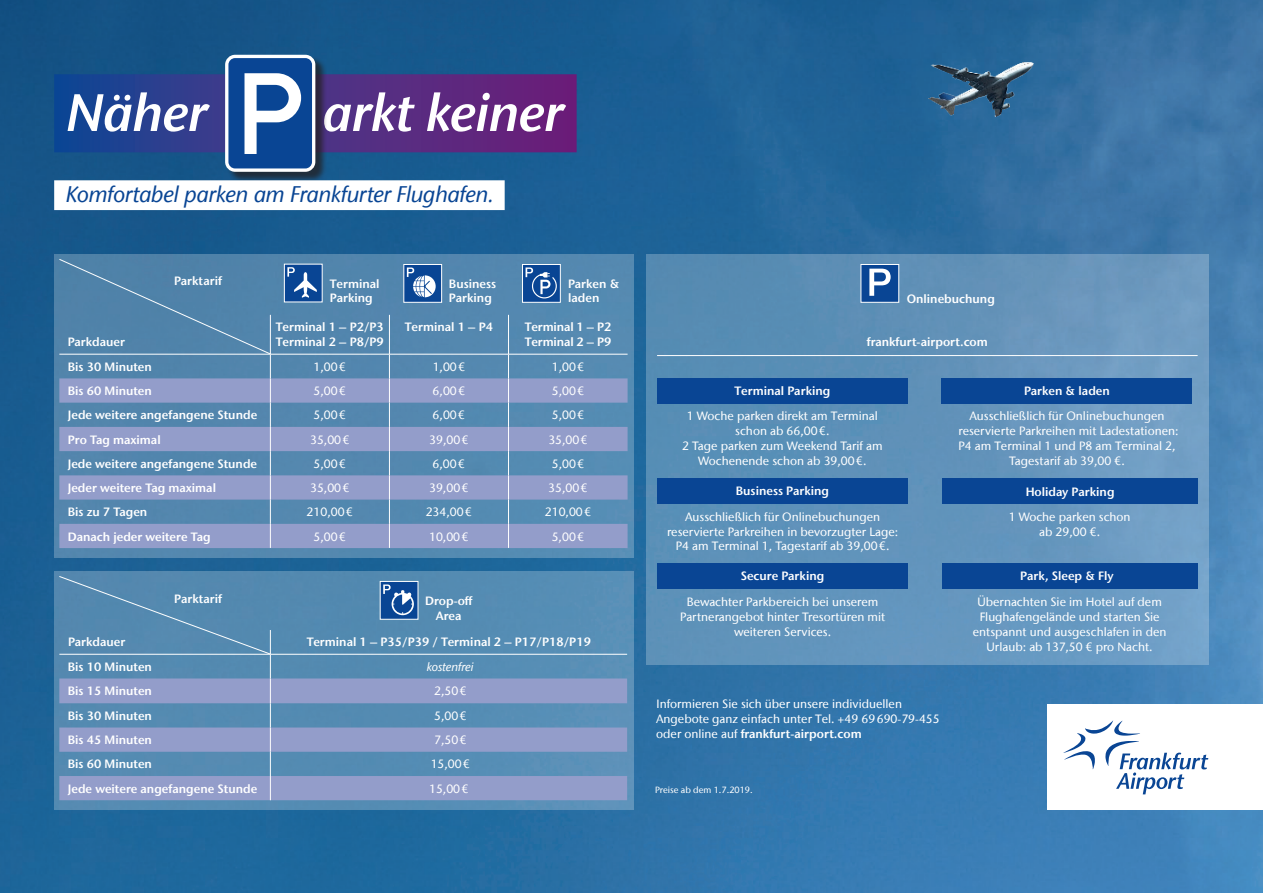
<style>
.page{position:relative;width:1263px;height:893px;background:#fff}
.page>*{position:absolute;margin:0;border:0;box-sizing:border-box;transform-origin:0 0}
.t1{font:italic 600 52.5px "Stone Sans Fraport II";letter-spacing:-.01em;color:#fff}
.t2{font:italic 500 22.5px "Stone Sans Fraport II";letter-spacing:-.01em;color:#094594}
.t3{font:500 12px/15px "Stone Sans Fraport II";color:#fff;text-align:center}
.t4{font:600 12px/14.4px "Stone Sans Fraport II";color:#fff}
.t5{font:italic 500 12px "Stone Sans Fraport II";color:#fff}
.t6{font:500 9px "Stone Sans Fraport II";color:#fff}
.s1{font-weight:600}
</style>
<div class="page">
<img style="left:0;top:0;width:1263px;height:893px">
<img style="left:898px;top:38px;width:160px;height:106px">
<div style="left:646px;top:254px;width:562px;height:411px;background:linear-gradient(to right,#548bb3,#719dc4)"></div>
<div style="left:54px;top:254px;width:580px;height:304px;background:#5487af"></div>
<div style="left:54px;top:571px;width:580px;height:239px;background:#548bb2"></div>
<svg style="left:271px;top:678px;width:356px;height:122px;fill:#939dca"></svg>
<hr style="left:270px;top:654px;width:357px;height:1px;background:#fff">
<div style="left:380px;top:581px;width:38px;height:38px;background:#094594"></div>
<svg style="left:383px;top:584px;width:31px;height:31px"></svg>
<hr style="left:657px;top:355px;width:540px;height:1px;background:#fff">
<div style="left:657px;top:378px;width:250px;height:25px;background:#094594"></div>
<div style="left:657px;top:479px;width:250px;height:25px;background:#094594"></div>
<div style="left:657px;top:563px;width:250px;height:26px;background:#094594"></div>
<div style="left:942px;top:479px;width:255px;height:25px;background:#094594"></div>
<div style="left:942px;top:563px;width:255px;height:26px;background:#094594"></div>
<div style="left:942px;top:378px;width:250px;height:25px;background:#094594"></div>
<svg style="left:54px;top:74px;width:523px;height:78px;background:#453185"></svg>
<div style="left:226px;top:56px;width:101px;height:128px;background:#231f20;opacity:.75"></div>
<svg style="left:225px;top:55px;width:90px;height:117px"></svg>
<div style="left:54px;top:180px;width:451px;height:30px;background:#fff"></div>
<svg style="left:271px;top:378px;width:357px;height:170px;fill:#939dca"></svg>
<hr style="left:389px;top:315px;width:1px;height:39px;background:#fff">
<hr style="left:270px;top:354px;width:119px;height:1px;background:#fff">
<hr style="left:389px;top:354px;width:119px;height:1px;background:#fff">
<hr style="left:508px;top:354px;width:120px;height:1px;background:#fff">
<svg style="left:389px;top:354px;width:1px;height:194px"></svg>
<svg style="left:508px;top:354px;width:1px;height:194px"></svg>
<hr style="left:508px;top:315px;width:1px;height:39px;background:#fff">
<div style="left:284px;top:264px;width:38px;height:38px;background:#094594"></div>
<svg style="left:287px;top:267px;width:30px;height:31px"></svg>
<div style="left:404px;top:264px;width:38px;height:39px;background:#094594;border:1px solid #fff"></div>
<svg style="left:407px;top:268px;width:29px;height:29px"></svg>
<div style="left:1048px;top:705px;width:215px;height:105px;background:#fff"></div>
<svg style="left:1063px;top:720px;width:145px;height:74px"></svg>
<div style="left:522px;top:264px;width:39px;height:39px;background:#094594;border:1px solid #fff"></div>
<svg style="left:525px;top:267px;width:32px;height:32px"></svg>
<div style="left:861px;top:264px;width:38px;height:39px;background:#094594;border:1px solid #fff"></div>
<svg style="left:869px;top:269px;width:22px;height:27px"></svg>
<svg style="left:59px;top:576px;width:212px;height:224px"></svg>
<svg style="left:59px;top:259px;width:212px;height:289px"></svg>
<h1 class="t1" style="left:67px;top:79px;width:142px">Näher</h1>
<h1 class="t1" style="left:323px;top:79px;width:242px">arkt keiner</h1>
<h2 class="t2" style="left:66px;top:180px;width:429px">Komfortabel parken am Frankfurter Flughafen.</h2>
<p class="t4" style="left:68px;top:334px;width:59px">Parkdauer</p>
<p class="t4" style="left:174px;top:273px;width:49px">Parktarif</p>
<p class="t4" style="left:330px;top:276px;width:51px">Terminal<br>Parking</p>
<p class="t4" style="left:449px;top:276px;width:49px">Business<br>Parking</p>
<p class="t4" style="left:568px;top:276px;width:53px">Parken &amp; laden</p>
<p class="t4" style="left:276px;top:320px;width:110px">Terminal 1 – P2/P3<br>Terminal 2 – P8/P9</p>
<p class="t4" style="left:405px;top:320px;width:90px">Terminal 1 – P4</p>
<p class="t4" style="left:525px;top:320px;width:88px">Terminal 1 – P2<br>Terminal 2 – P9</p>
<p class="t4" style="left:68px;top:359px;width:86px">Bis 30 Minuten</p>
<p class="t3" style="left:314px;top:359px;width:34px">1,00€</p>
<p class="t3" style="left:433px;top:359px;width:34px">1,00€</p>
<p class="t3" style="left:552px;top:359px;width:34px">1,00€</p>
<p class="t4" style="left:68px;top:383px;width:86px">Bis 60 Minuten</p>
<p class="t3" style="left:314px;top:383px;width:34px">5,00€</p>
<p class="t3" style="left:433px;top:383px;width:34px">6,00€</p>
<p class="t3" style="left:552px;top:383px;width:34px">5,00€</p>
<p class="t4" style="left:68px;top:408px;width:191px">Jede weitere angefangene Stunde</p>
<p class="t3" style="left:314px;top:407px;width:34px">5,00€</p>
<p class="t3" style="left:433px;top:407px;width:34px">6,00€</p>
<p class="t3" style="left:552px;top:407px;width:34px">5,00€</p>
<p class="t4" style="left:68px;top:432px;width:94px">Pro Tag maximal</p>
<p class="t3" style="left:310px;top:432px;width:41px">35,00€</p>
<p class="t3" style="left:429px;top:432px;width:41px">39,00€</p>
<p class="t3" style="left:548px;top:432px;width:41px">35,00€</p>
<p class="t4" style="left:68px;top:456px;width:191px">Jede weitere angefangene Stunde</p>
<p class="t3" style="left:314px;top:456px;width:34px">5,00€</p>
<p class="t3" style="left:433px;top:456px;width:34px">6,00€</p>
<p class="t3" style="left:552px;top:456px;width:34px">5,00€</p>
<p class="t4" style="left:68px;top:480px;width:150px">Jeder weitere Tag maximal</p>
<p class="t3" style="left:310px;top:480px;width:41px">35,00€</p>
<p class="t3" style="left:429px;top:480px;width:41px">39,00€</p>
<p class="t3" style="left:548px;top:480px;width:41px">35,00€</p>
<p class="t4" style="left:68px;top:505px;width:81px">Bis zu 7 Tagen</p>
<p class="t3" style="left:307px;top:504px;width:48px">210,00€</p>
<p class="t3" style="left:426px;top:504px;width:48px">234,00€</p>
<p class="t3" style="left:545px;top:504px;width:48px">210,00€</p>
<p class="t4" style="left:68px;top:529px;width:144px">Danach jeder weitere Tag</p>
<p class="t3" style="left:313px;top:529px;width:34px">5,00€</p>
<p class="t3" style="left:429px;top:529px;width:41px">10,00€</p>
<p class="t3" style="left:552px;top:529px;width:34px">5,00€</p>
<p class="t4" style="left:68px;top:635px;width:59px">Parkdauer</p>
<p class="t4" style="left:174px;top:591px;width:49px">Parktarif</p>
<p class="t4" style="left:425px;top:594px;width:49px;text-align:center">Drop-off<br>Area</p>
<p class="t4" style="left:307px;top:635px;width:286px">Terminal 1 – P35/P39 / Terminal 2 – P17/P18/P19</p>
<p class="t4" style="left:68px;top:659px;width:86px">Bis 10 Minuten</p>
<p class="t5" style="left:427px;top:659px;width:48px">kostenfrei</p>
<p class="t4" style="left:68px;top:684px;width:86px">Bis 15 Minuten</p>
<p class="t3" style="left:434px;top:684px;width:34px">2,50€</p>
<p class="t4" style="left:68px;top:708px;width:86px">Bis 30 Minuten</p>
<p class="t3" style="left:434px;top:708px;width:34px">5,00€</p>
<p class="t4" style="left:68px;top:733px;width:86px">Bis 45 Minuten</p>
<p class="t3" style="left:434px;top:732px;width:34px">7,50€</p>
<p class="t4" style="left:68px;top:757px;width:86px">Bis 60 Minuten</p>
<p class="t3" style="left:431px;top:757px;width:41px">15,00€</p>
<p class="t4" style="left:68px;top:781px;width:191px">Jede weitere angefangene Stunde</p>
<p class="t3" style="left:429px;top:781px;width:41px">15,00€</p>
<p class="t4" style="left:907px;top:291px;width:90px">Onlinebuchung</p>
<p class="t4" style="left:867px;top:334px;width:123px">frankfurt-airport.com</p>
<p class="t4" style="left:735px;top:383px;width:97px">Terminal Parking</p>
<p class="t3" style="left:682px;top:408px;width:202px">1 Woche parken direkt am Terminal schon ab 66,00€.<br>2 Tage parken zum Weekend Tarif am<br>Wochenende schon ab 39,00€.</p>
<p class="t4" style="left:736px;top:484px;width:95px">Business Parking</p>
<p class="t3" style="left:667px;top:509px;width:233px">Ausschließlich für Onlinebuchungen reservierte Parkreihen in bevorzugter Lage:<br>P4 am Terminal 1, Tagestarif ab 39,00€.</p>
<p class="t4" style="left:741px;top:569px;width:85px">Secure Parking</p>
<p class="t3" style="left:680px;top:594px;width:207px">Bewachter Parkbereich bei unserem<br>Partnerangebot hinter Tresortüren mit weiteren Services.</p>
<p class="t3" style="left:656px;top:696px;width:285px;text-align:left">Informieren Sie sich über unsere individuellen<br>Angebote ganz einfach unter Tel. +49 69690-79-455 oder online auf <span class="s1">frankfurt-airport.com</span></p>
<p class="t6" style="left:655px;top:784px;width:99px">Preise ab dem 1.7.2019.</p>
<p class="t4" style="left:1024px;top:384px;width:87px">Parken &amp; laden</p>
<p class="t3" style="left:958px;top:409px;width:222px">Ausschließlich für Onlinebuchungen reservierte Parkreihen mit Ladestationen:<br>P4 am Terminal 1 und P8 am Terminal 2, Tagestarif ab 39,00 €.</p>
<p class="t4" style="left:1026px;top:484px;width:90px">Holiday Parking</p>
<p class="t3" style="left:1009px;top:509px;width:123px">1 Woche parken schon ab 29,00 €.</p>
<p class="t4" style="left:1020px;top:569px;width:95px">Park, Sleep &amp; Fly</p>
<p class="t3" style="left:973px;top:594px;width:195px">Übernachten Sie im Hotel auf dem<br>Flughafengelände und starten Sie entspannt und ausgeschlafen in den<br>Urlaub: ab 137,50 € pro Nacht.</p>
</div>
